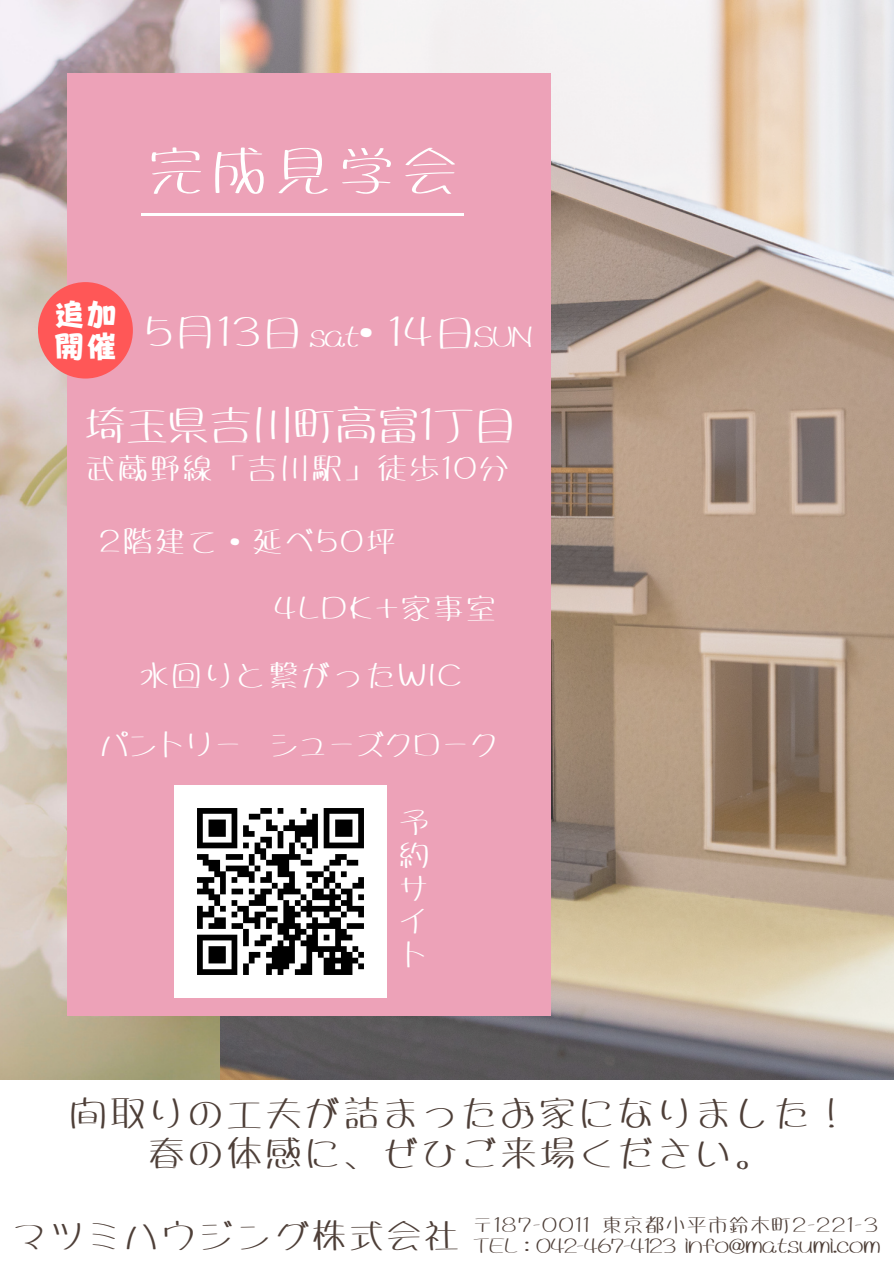
<style>
.page{position:relative;width:894px;height:1264px;background:#fff}
.page>*{position:absolute;margin:0;border:0;box-sizing:border-box;transform-origin:0 0}
.t1{font:54px "seiramannenhituplus";letter-spacing:.175em;color:#fff}
.t2{font:41.85px "seiramannenhituplus";color:#fff}
.t3{font:38.85px "seiramannenhituplus";letter-spacing:.075em;color:#fff}
.t4{font:36px "seiramannenhituplus";letter-spacing:.085em;color:#4e3f38}
.t5{font:34.5px "seiramannenhituplus";letter-spacing:.085em;color:#4e3f38}
.t6{font:31.5px "TEST Pop Happiness EB";color:#fff}
.t7{font:29.85px/33.2px "seiramannenhituplus";letter-spacing:.085em;color:#fff;text-align:justify}
.t8{font:29.85px "seiramannenhituplus";letter-spacing:-.045em;color:#fff}
.t9{font:27.45px "seiramannenhituplus";letter-spacing:-.065em;color:#fff}
.t10{font:19.5px "seiramannenhituplus";letter-spacing:-.03em;color:#4e3f38}
.t11{font:19.5px "seiramannenhituplus";letter-spacing:.085em;color:#4e3f38}
</style>
<div class="page">
<img style="left:0;top:0;width:893px;height:1079px">
<div style="left:67px;top:73px;width:483px;height:943px;background:#eda2b8"></div>
<hr style="left:141px;top:213px;width:322px;height:3px;background:#fff">
<img style="left:174px;top:786px;width:212px;height:211px">
<div style="left:38px;top:282px;width:94px;height:96px;background:#ff5757;border-radius:50%"></div>
<p class="t1" style="left:149px;top:143px;width:309px">完成見学会</p>
<p class="t6" style="left:54px;top:298px;width:65px">追加</p>
<p class="t6" style="left:54px;top:330px;width:65px">開催</p>
<p class="t3" style="left:146px;top:312px;width:158px">5月13日</p>
<p class="t9" style="left:308px;top:323px;width:53px">sat</p>
<p class="t3" style="left:347px;top:312px;width:129px">・14日</p>
<p class="t9" style="left:473px;top:323px;width:61px">SUN</p>
<p class="t2" style="left:84px;top:403px;width:434px">埼玉県吉川町高富1丁目</p>
<p class="t7" style="left:85px;top:451px;width:425px">武蔵野線「吉川駅」徒歩10分</p>
<p class="t7" style="left:100px;top:524px;width:297px">2階建て・延べ50坪</p>
<p class="t7" style="left:274px;top:592px;width:223px">4LDK+家事室</p>
<p class="t7" style="left:139px;top:659px;width:324px">水回りと繋がったWIC</p>
<p class="t8" style="left:100px;top:728px;width:400px">パントリー シューズクローク</p>
<p class="t7" style="left:399px;top:805px;width:31px">予約サイト</p>
<p class="t4" style="left:70px;top:1094px;width:780px">間取りの工夫が詰まったお家になりました！</p>
<p class="t4" style="left:148px;top:1133px;width:624px">春の体感に、ぜひご来場ください。</p>
<p class="t5" style="left:12px;top:1217px;width:448px">マツミハウジング株式会社</p>
<p class="t11" style="left:473px;top:1214px;width:406px">〒187-0011 東京都小平市鈴木町2-221-3</p>
<p class="t10" style="left:473px;top:1236px;width:409px">TEL：042-467-4123 info@matsumi.com</p>
</div>
